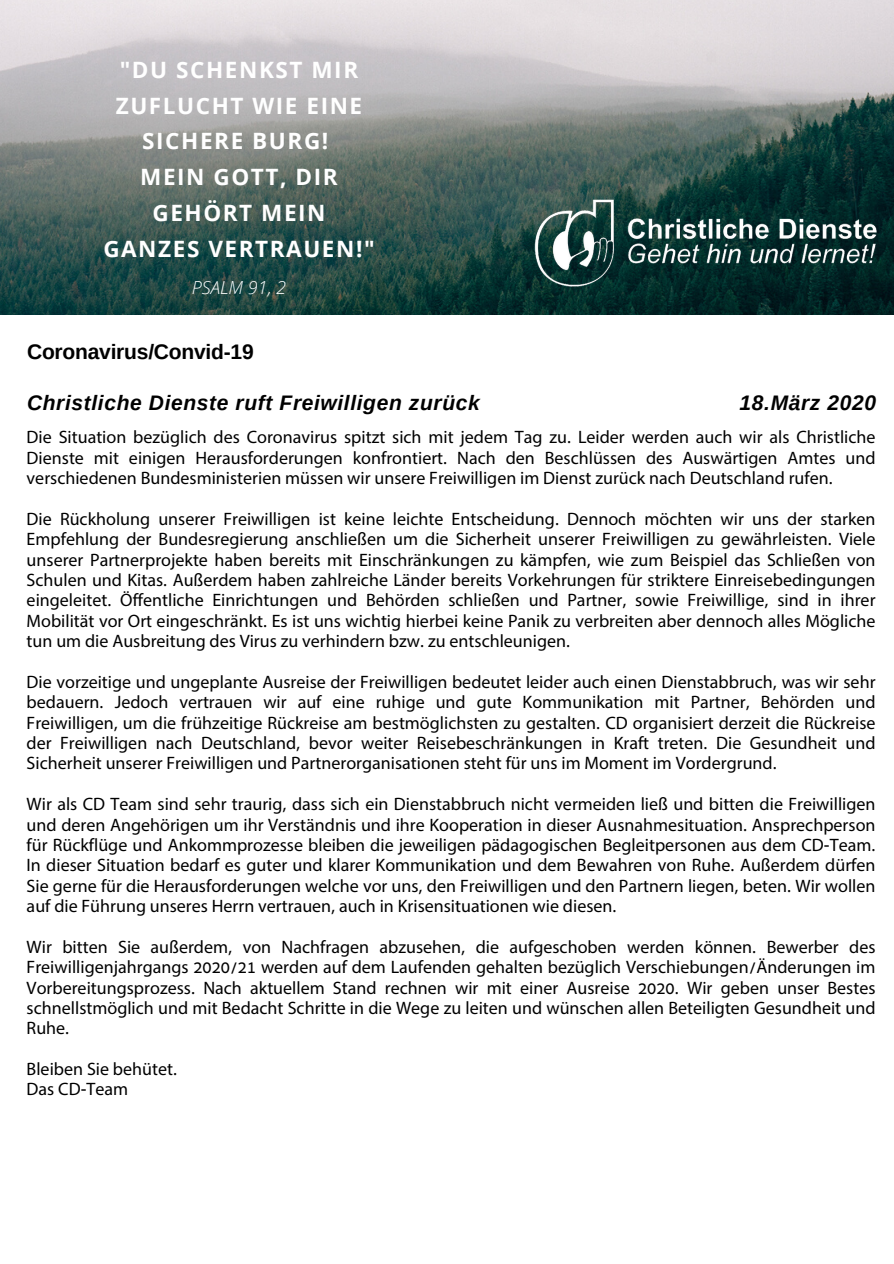
<style>
.page{position:relative;width:894px;height:1264px;background:#fff}
.page>*{position:absolute;margin:0;border:0;box-sizing:border-box;transform-origin:0 0}
.t1{font:700 22.5px/35.7px "Open Sans";letter-spacing:.07em;color:#fff;text-align:center}
.t2{font:italic 700 21px "Arimo";letter-spacing:.03em;color:#000}
.t3{font:700 21px "Arimo";letter-spacing:-.01em;color:#000}
.t4{font:18px/20.4px "Myriad Hebrew";color:#000;text-align:justify}
.t5{font:italic 300 18px "Open Sans";color:#fff}
</style>
<div class="page">
<img style="left:0;top:0;width:893px;height:315px">
<img style="left:533px;top:199px;width:344px;height:88px">
<p class="t1" style="left:103px;top:51px;width:273px">"DU SCHENKST MIR<br>ZUFLUCHT WIE EINE<br>SICHERE BURG!<br>MEIN GOTT, DIR<br>GEHÖRT MEIN<br>GANZES VERTRAUEN!"</p>
<p class="t5" style="left:192px;top:275px;width:96px">PSALM 91, 2</p>
<p class="t3" style="left:27px;top:340px;width:228px">Coronavirus/Convid-19</p>
<p class="t2" style="left:27px;top:391px;width:454px">Christliche Dienste ruft Freiwilligen zurück</p>
<p class="t2" style="left:739px;top:391px;width:138px">18.März 2020</p>
<p class="t4" style="left:27px;top:428px;width:850px">Die Situation bezüglich des Coronavirus spitzt sich mit jedem Tag zu. Leider werden auch wir als Christliche Dienste mit einigen Herausforderungen konfrontiert. Nach den Beschlüssen des Auswärtigen Amtes und verschiedenen Bundesministerien müssen wir unsere Freiwilligen im Dienst zurück nach Deutschland rufen.</p>
<p class="t4" style="left:27px;top:509px;width:850px">Die Rückholung unserer Freiwilligen ist keine leichte Entscheidung. Dennoch möchten wir uns der starken Empfehlung der Bundesregierung anschließen um die Sicherheit unserer Freiwilligen zu gewährleisten. Viele unserer Partnerprojekte haben bereits mit Einschränkungen zu kämpfen, wie zum Beispiel das Schließen von Schulen und Kitas. Außerdem haben zahlreiche Länder bereits Vorkehrungen für striktere Einreisebedingungen eingeleitet. Öffentliche Einrichtungen und Behörden schließen und Partner, sowie Freiwillige, sind in ihrer Mobilität vor Ort eingeschränkt. Es ist uns wichtig hierbei keine Panik zu verbreiten aber dennoch alles Mögliche tun um die Ausbreitung des Virus zu verhindern bzw. zu entschleunigen.</p>
<p class="t4" style="left:27px;top:672px;width:850px">Die vorzeitige und ungeplante Ausreise der Freiwilligen bedeutet leider auch einen Dienstabbruch, was wir sehr bedauern. Jedoch vertrauen wir auf eine ruhige und gute Kommunikation mit Partner, Behörden und Freiwilligen, um die frühzeitige Rückreise am bestmöglichsten zu gestalten. CD organisiert derzeit die Rückreise der Freiwilligen nach Deutschland, bevor weiter Reisebeschränkungen in Kraft treten. Die Gesundheit und Sicherheit unserer Freiwilligen und Partnerorganisationen steht für uns im Moment im Vordergrund.</p>
<p class="t4" style="left:27px;top:795px;width:850px">Wir als CD Team sind sehr traurig, dass sich ein Dienstabbruch nicht vermeiden ließ und bitten die Freiwilligen und deren Angehörigen um ihr Verständnis und ihre Kooperation in dieser Ausnahmesituation. Ansprechperson für Rückflüge und Ankommprozesse bleiben die jeweiligen pädagogischen Begleitpersonen aus dem CD-Team.<br>In dieser Situation bedarf es guter und klarer Kommunikation und dem Bewahren von Ruhe. Außerdem dürfen Sie gerne für die Herausforderungen welche vor uns, den Freiwilligen und den Partnern liegen, beten. Wir wollen auf die Führung unseres Herrn vertrauen, auch in Krisensituationen wie diesen.</p>
<p class="t4" style="left:27px;top:937px;width:850px">Wir bitten Sie außerdem, von Nachfragen abzusehen, die aufgeschoben werden können. Bewerber des Freiwilligenjahrgangs 2020/21 werden auf dem Laufenden gehalten bezüglich Verschiebungen/Änderungen im Vorbereitungsprozess. Nach aktuellem Stand rechnen wir mit einer Ausreise 2020. Wir geben unser Bestes schnellstmöglich und mit Bedacht Schritte in die Wege zu leiten und wünschen allen Beteiligten Gesundheit und Ruhe.</p>
<p class="t4" style="left:27px;top:1059px;width:152px">Bleiben Sie behütet.<br>Das CD-Team</p>
</div>
